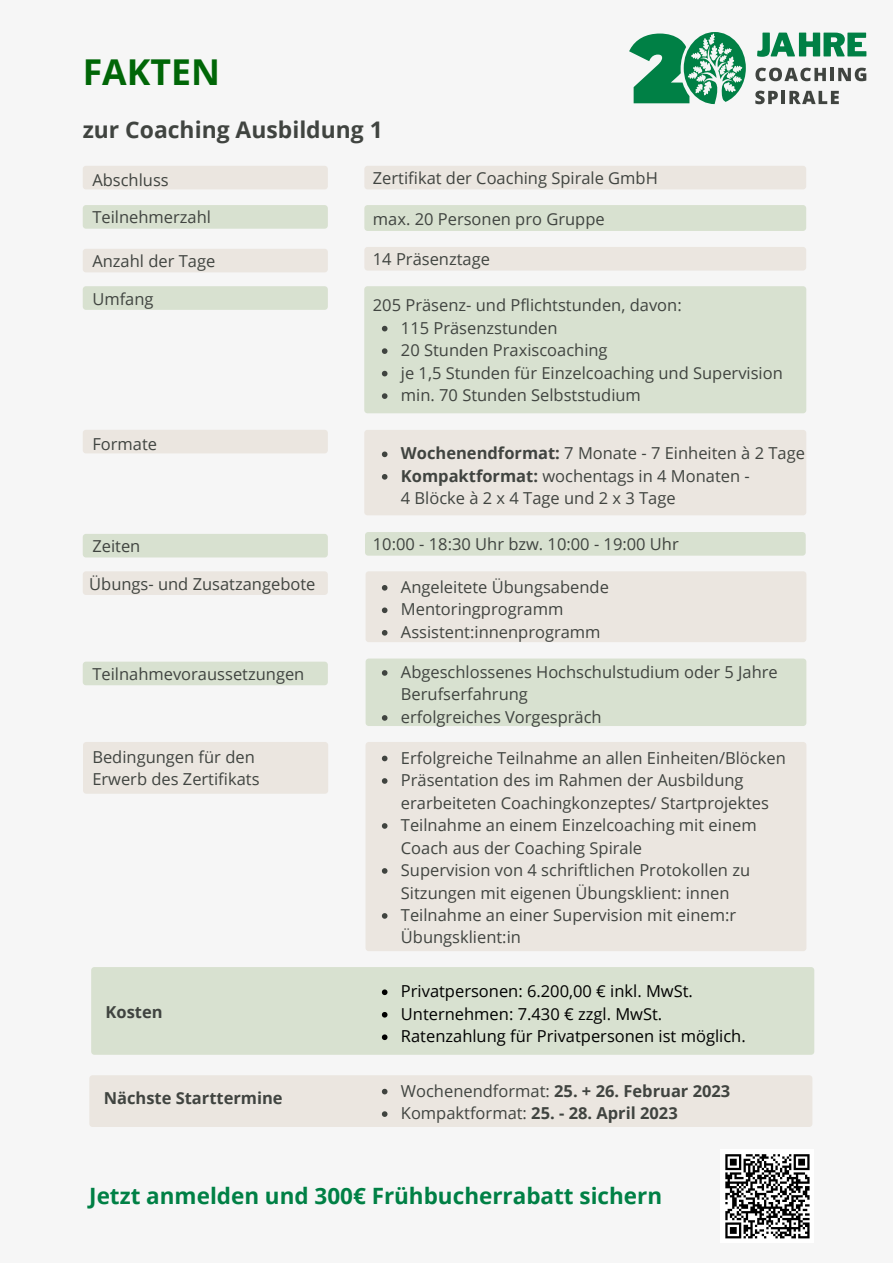
<style>
.page{position:relative;width:893px;height:1264px;background:#fff}
.page>*{position:absolute;margin:0;border:0;box-sizing:border-box;transform-origin:0 0}
.t1{font:700 35.55px "Open Sans";color:#006607}
.t2{font:700 22.95px "Open Sans";color:#404440}
.t3{font:700 22.5px "Open Sans";color:#008045}
.t4{font:16.5px/22.5px "Open Sans";color:#404440}
.t5{font:16.5px/22.5px "Open Sans";color:#000}
.t6{font:700 16.5px/22.5px "Open Sans";color:#404440}
.s1{font-weight:700}
.s2{font-weight:400}
</style>
<div class="page">
<div style="left:0;top:0;width:892px;height:1262px;background:#f6f6f6"></div>
<div style="left:364px;top:166px;width:442px;height:23px;background:#ebe6e0;border-radius:3px"></div>
<div style="left:83px;top:166px;width:245px;height:23px;background:#ebe6e0;border-radius:3px"></div>
<div style="left:83px;top:205px;width:245px;height:24px;background:#d8e1d0;border-radius:3px"></div>
<div style="left:364px;top:286px;width:442px;height:127px;background:#d8e1d0;border-radius:3px"></div>
<div style="left:364px;top:205px;width:442px;height:26px;background:#d8e1d0;border-radius:3px"></div>
<div style="left:83px;top:249px;width:245px;height:23px;background:#ebe6e0;border-radius:3px"></div>
<div style="left:364px;top:247px;width:442px;height:23px;background:#ebe6e0;border-radius:3px"></div>
<div style="left:83px;top:286px;width:245px;height:24px;background:#d8e1d0;border-radius:3px"></div>
<div style="left:83px;top:430px;width:245px;height:23px;background:#ebe6e0;border-radius:3px"></div>
<div style="left:364px;top:430px;width:442px;height:85px;background:#ebe6e0;border-radius:3px"></div>
<div style="left:83px;top:534px;width:245px;height:23px;background:#d8e1d0;border-radius:3px"></div>
<div style="left:365px;top:532px;width:440px;height:23px;background:#d8e1d0;border-radius:3px"></div>
<div style="left:83px;top:571px;width:245px;height:24px;background:#ebe6e0;border-radius:3px"></div>
<div style="left:365px;top:571px;width:441px;height:71px;background:#ebe6e0;border-radius:3px"></div>
<div style="left:83px;top:661px;width:245px;height:24px;background:#d8e1d0;border-radius:3px"></div>
<div style="left:365px;top:658px;width:441px;height:68px;background:#d8e1d0;border-radius:3px"></div>
<div style="left:83px;top:742px;width:245px;height:51px;background:#ebe6e0;border-radius:3px"></div>
<div style="left:365px;top:742px;width:441px;height:209px;background:#ebe6e0;border-radius:3px"></div>
<svg style="left:382px;top:755px;width:5px;height:6px"></svg>
<svg style="left:382px;top:778px;width:5px;height:5px"></svg>
<svg style="left:382px;top:823px;width:5px;height:5px"></svg>
<svg style="left:382px;top:868px;width:5px;height:5px"></svg>
<svg style="left:382px;top:913px;width:5px;height:5px"></svg>
<svg style="left:382px;top:326px;width:5px;height:5px"></svg>
<svg style="left:382px;top:348px;width:5px;height:6px"></svg>
<svg style="left:382px;top:371px;width:5px;height:5px"></svg>
<svg style="left:382px;top:393px;width:5px;height:6px"></svg>
<svg style="left:382px;top:451px;width:5px;height:6px"></svg>
<svg style="left:382px;top:474px;width:5px;height:5px"></svg>
<svg style="left:382px;top:585px;width:5px;height:5px"></svg>
<svg style="left:382px;top:607px;width:5px;height:6px"></svg>
<svg style="left:382px;top:630px;width:5px;height:5px"></svg>
<svg style="left:382px;top:670px;width:5px;height:5px"></svg>
<svg style="left:382px;top:715px;width:5px;height:5px"></svg>
<svg style="left:755px;top:68px;width:111px;height:13px"></svg>
<svg style="left:755px;top:91px;width:22px;height:13px"></svg>
<hr style="left:781px;top:91px;width:4px;height:13px;background:#404440">
<svg style="left:789px;top:91px;width:49px;height:13px"></svg>
<svg style="left:757px;top:33px;width:109px;height:24px"></svg>
<svg style="left:629px;top:32px;width:116px;height:72px"></svg>
<div style="left:89px;top:1075px;width:723px;height:51px;background:#ebe6e0;border-radius:3px"></div>
<svg style="left:382px;top:1088px;width:5px;height:6px"></svg>
<svg style="left:382px;top:1111px;width:5px;height:5px"></svg>
<div style="left:720px;top:1149px;width:94px;height:93px;background:#fff"></div>
<svg style="left:725px;top:1154px;width:85px;height:85px"></svg>
<div style="left:91px;top:967px;width:723px;height:87px;background:#d8e1d0;border-radius:3px"></div>
<svg style="left:382px;top:989px;width:5px;height:6px"></svg>
<svg style="left:382px;top:1012px;width:5px;height:5px"></svg>
<svg style="left:382px;top:1034px;width:5px;height:6px"></svg>
<h1 class="t1" style="left:83px;top:47px;width:139px">FAKTEN</h1>
<h2 class="t2" style="left:83px;top:113px;width:301px">zur Coaching Ausbildung 1</h2>
<p class="t4" style="left:92px;top:169px;width:78px">Abschluss</p>
<p class="t4" style="left:92px;top:206px;width:120px">Teilnehmerzahl</p>
<p class="t4" style="left:373px;top:166px;width:286px">Zertifikat der Coaching Spirale GmbH</p>
<p class="t4" style="left:373px;top:207px;width:233px">max. 20 Personen pro Gruppe</p>
<p class="t4" style="left:92px;top:249px;width:124px">Anzahl der Tage</p>
<p class="t4" style="left:373px;top:247px;width:119px">14 Präsenztage</p>
<p class="t4" style="left:92px;top:287px;width:63px">Umfang</p>
<p class="t4" style="left:373px;top:293px;width:310px">205 Präsenz- und Pflichtstunden, davon:</p>
<p class="t4" style="left:92px;top:432px;width:66px">Formate</p>
<p class="t4" style="left:401px;top:316px;width:383px">115 Präsenzstunden<br>20 Stunden Praxiscoaching<br>je 1,5 Stunden für Einzelcoaching und Supervision min. 70 Stunden Selbststudium</p>
<p class="t4" style="left:401px;top:442px;width:405px"><span class="s1">Wochenendformat:</span> 7 Monate - 7 Einheiten à 2 Tage<br><span class="s1">Kompaktformat:</span> wochentags in 4 Monaten -<br>4 Blöcke à 2 x 4 Tage und 2 x 3 Tage</p>
<p class="t4" style="left:92px;top:534px;width:49px">Zeiten</p>
<p class="t4" style="left:373px;top:532px;width:307px">10:00 - 18:30 Uhr bzw. 10:00 - 19:00 Uhr</p>
<p class="t4" style="left:89px;top:572px;width:228px">Übungs- und Zusatzangebote</p>
<p class="t4" style="left:401px;top:575px;width:209px">Angeleitete Übungsabende<br>Mentoringprogramm<br>Assistent:innenprogramm</p>
<p class="t4" style="left:92px;top:662px;width:213px">Teilnahmevoraussetzungen</p>
<p class="t4" style="left:401px;top:660px;width:378px">Abgeschlossenes Hochschulstudium oder 5 Jahre<br>Berufserfahrung<br>erfolgreiches Vorgespräch</p>
<p class="t4" style="left:92px;top:745px;width:169px">Bedingungen für den<br>Erwerb des Zertifikats</p>
<p class="t4" style="left:401px;top:746px;width:386px">Erfolgreiche Teilnahme an allen Einheiten/Blöcken Präsentation des im Rahmen der Ausbildung erarbeiteten Coachingkonzeptes/ Startprojektes Teilnahme an einem Einzelcoaching mit einem Coach aus der Coaching Spirale<br>Supervision von 4 schriftlichen Protokollen zu Sitzungen mit eigenen Übungsklient: innen Teilnahme an einer Supervision mit einem:r Übungsklient:in</p>
<p class="t6" style="left:105px;top:1000px;width:59px">Kosten</p>
<p class="t6" style="left:104px;top:1086px;width:180px">Nächste Starttermine</p>
<p class="t5" style="left:401px;top:979px;width:346px">Privatpersonen: 6.200,00 € inkl. MwSt.<br>Unternehmen: 7.430 € zzgl. MwSt.<br>Ratenzahlung für Privatpersonen ist möglich.</p>
<p class="t6" style="left:401px;top:1078px;width:331px"><span class="s2">Wochenendformat:</span> 25. + 26. Februar 2023<br><span class="s2">Kompaktformat:</span> 25. - 28. April 2023</p>
<h3 class="t3" style="left:89px;top:1180px;width:574px">Jetzt anmelden und 300€ Frühbucherrabatt sichern</h3>
</div>
